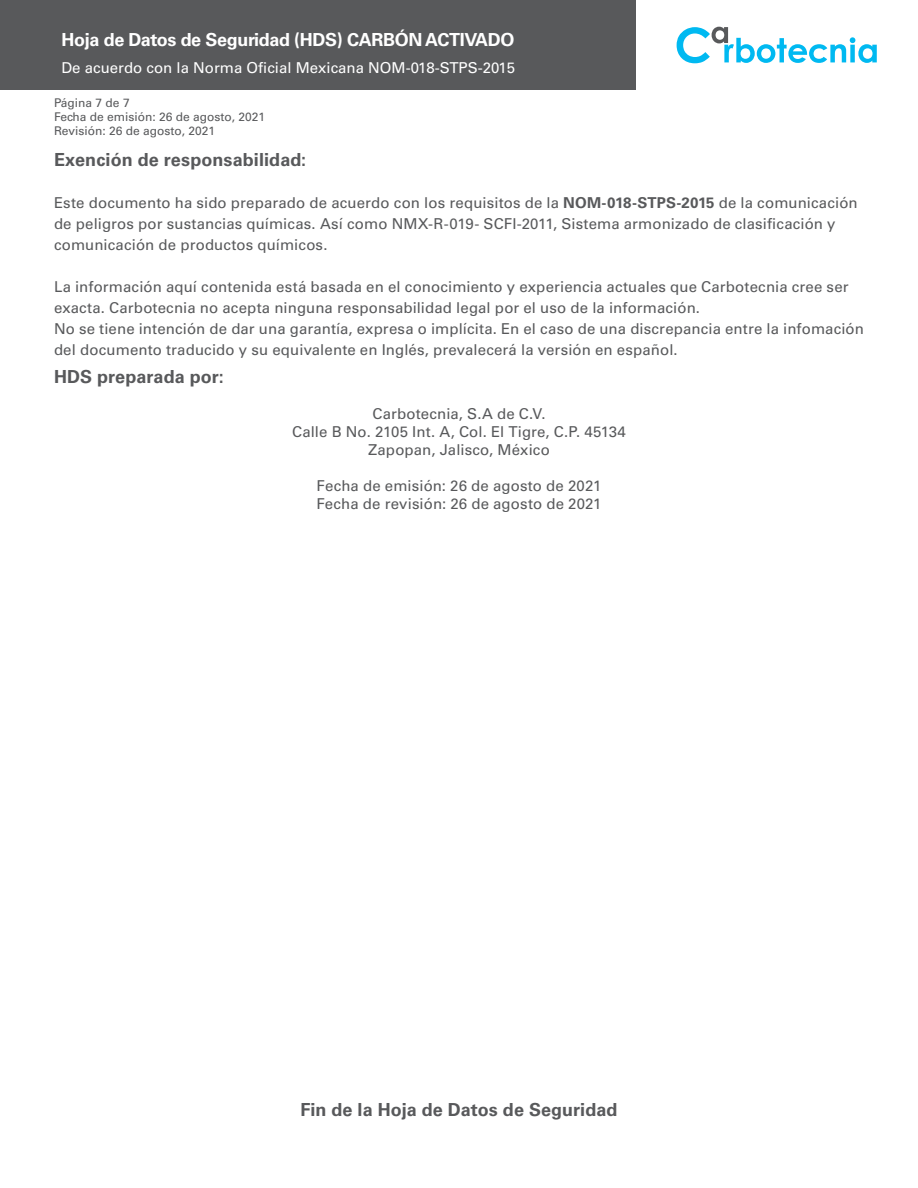
<style>
.page{position:relative;width:918px;height:1188px;background:#fff}
.page>*{position:absolute;margin:0;border:0;box-sizing:border-box;transform-origin:0 0}
.t1{font:700 18px "Univers LT Std";letter-spacing:.005em;color:#58595b}
.t2{font:700 18px "Univers LT Std";letter-spacing:-.02em;color:#fff}
.t3{font:15px/21px "Univers LT Std";letter-spacing:.01em;color:#58595b}
.t4{font:15px "Univers LT Std";color:#fff}
.t5{font:12px/14.4px "Univers LT Std";color:#58595b}
.s1{font-weight:700}
</style>
<div class="page">
<div style="left:0;top:0;width:635px;height:90px;background:#58595b"></div>
<svg style="left:677px;top:27px;width:200px;height:36px"></svg>
<p class="t2" style="left:62px;top:29px;width:455px">Hoja de Datos de Seguridad (HDS) CARBÓN ACTIVADO</p>
<p class="t4" style="left:62px;top:58px;width:455px">De acuerdo con la Norma Oficial Mexicana NOM-018-STPS-2015</p>
<p class="t5" style="left:54px;top:95px;width:213px">Página 7 de 7<br>Fecha de emisión: 26 de agosto, 2021<br>Revisión: 26 de agosto, 2021</p>
<p class="t1" style="left:54px;top:150px;width:254px">Exención de responsabilidad:</p>
<p class="t3" style="left:54px;top:193px;width:805px">Este documento ha sido preparado de acuerdo con los requisitos de la <span class="s1">NOM-018-STPS-2015</span> de la comunicación de peligros por sustancias químicas. Así como NMX-R-019- SCFI-2011, Sistema armonizado de clasificación y comunicación de productos químicos.</p>
<p class="t3" style="left:54px;top:277px;width:811px">La información aquí contenida está basada en el conocimiento y experiencia actuales que Carbotecnia cree ser exacta. Carbotecnia no acepta ninguna responsabilidad legal por el uso de la información.<br>No se tiene intención de dar una garantía, expresa o implícita. En el caso de una discrepancia entre la infomación del documento traducido y su equivalente en Inglés, prevalecerá la versión en español.</p>
<p class="t1" style="left:54px;top:367px;width:171px">HDS preparada por:</p>
<p class="t3" style="left:292px;top:405px;width:335px;line-height:18px;text-align:center">Carbotecnia, S.A de C.V.<br>Calle B No. 2105 Int. A, Col. El Tigre, C.P. 45134<br>Zapopan, Jalisco, México</p>
<p class="t3" style="left:316px;top:477px;width:287px;line-height:18px">Fecha de emisión: 26 de agosto de 2021<br>Fecha de revisión: 26 de agosto de 2021</p>
<p class="t1" style="left:300px;top:1099px;width:319px">Fin de la Hoja de Datos de Seguridad</p>
</div>
